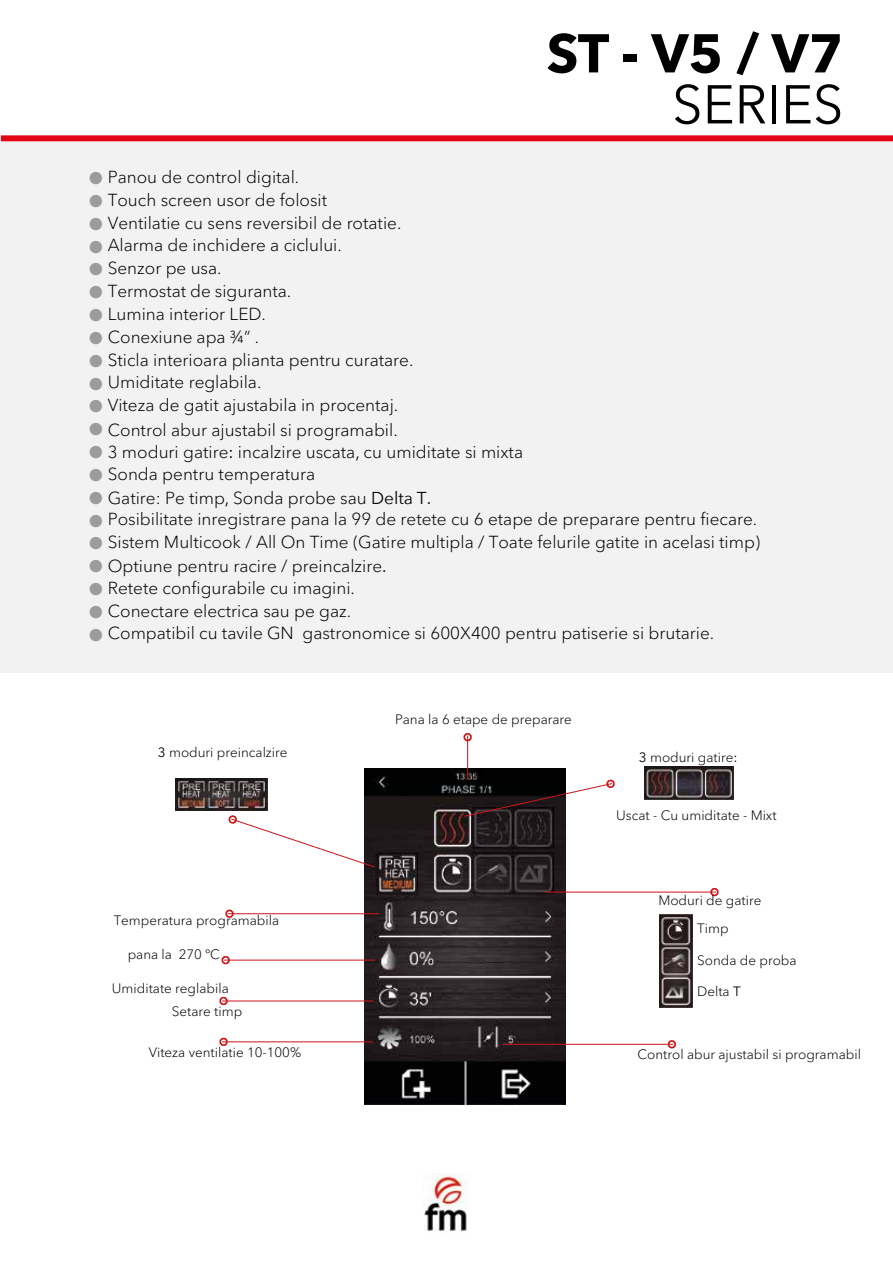
<style>
.page{position:relative;width:893px;height:1263px;background:#fff}
.page>*{position:absolute;margin:0;border:0;box-sizing:border-box;transform-origin:0 0}
.t1{font:700 54px "Avenir Next";color:#000}
.t2{font:54px "Avenir Next";color:#000}
.t3{font:300 17.25px "Avenir Next Cyr";color:#000}
.t4{font:300 13.5px/27.6px "Avenir Next Cyr";color:#000;text-align:center}
.s1{color:#9d9c9c}
.s2{font-family:"Avenir Next";font-weight:400}
</style>
<div class="page">
<img style="left:423px;top:1173px;width:44px;height:60px">
<img style="left:364px;top:768px;width:201px;height:336px">
<div style="left:1px;top:142px;width:892px;height:531px;background:#f2f2f2"></div>
<div style="left:1px;top:135px;width:892px;height:6px;background:#e30513"></div>
<hr style="left:228px;top:913px;width:151px;height:1px;background:#cd1619">
<div style="left:225px;top:909px;width:9px;height:9px;border:7px solid #cd1619;border-radius:50%"></div>
<hr style="left:467px;top:735px;width:1px;height:45px;background:#cd1619">
<div style="left:463px;top:733px;width:9px;height:8px;border:7px solid #cd1619;border-radius:50%"></div>
<svg style="left:237px;top:818px;width:138px;height:50px"></svg>
<div style="left:228px;top:815px;width:9px;height:9px;border:7px solid #cd1619;border-radius:50%"></div>
<hr style="left:224px;top:960px;width:151px;height:1px;background:#cd1619">
<div style="left:221px;top:956px;width:9px;height:8px;border:7px solid #cd1619;border-radius:50%"></div>
<svg style="left:464px;top:783px;width:146px;height:34px"></svg>
<div style="left:606px;top:780px;width:9px;height:8px;border:7px solid #cd1619;border-radius:50%"></div>
<hr style="left:503px;top:1044px;width:170px;height:1px;background:#cd1619">
<div style="left:668px;top:1040px;width:8px;height:8px;border:7px solid #cd1619;border-radius:50%"></div>
<hr style="left:545px;top:892px;width:171px;height:1px;background:#cd1619">
<div style="left:710px;top:888px;width:9px;height:8px;border:7px solid #cd1619;border-radius:50%"></div>
<hr style="left:222px;top:1000px;width:151px;height:1px;background:#cd1619">
<div style="left:219px;top:997px;width:9px;height:8px;border:7px solid #cd1619;border-radius:50%"></div>
<hr style="left:222px;top:1041px;width:151px;height:1px;background:#cd1619">
<div style="left:219px;top:1038px;width:9px;height:8px;border:7px solid #cd1619;border-radius:50%"></div>
<img style="left:176px;top:778px;width:91px;height:32px">
<img style="left:644px;top:766px;width:90px;height:33px">
<img style="left:660px;top:914px;width:32px;height:93px">
<h1 class="t1" style="left:547px;top:7px;width:298px">ST - V5 / V7</h1>
<h1 class="t2" style="left:672px;top:59px;width:173px">SERIES</h1>
<p class="t3" style="left:89px;top:167px;width:211px"><span class="s1">●</span> Panou de control digital.</p>
<p class="t3" style="left:89px;top:189px;width:239px"><span class="s1">●</span> Touch screen usor de folosit</p>
<p class="t3" style="left:89px;top:212px;width:314px"><span class="s1">●</span> Ventilatie cu sens reversibil de rotatie.</p>
<p class="t3" style="left:89px;top:235px;width:254px"><span class="s1">●</span> Alarma de inchidere a ciclului.</p>
<p class="t3" style="left:89px;top:258px;width:134px"><span class="s1">●</span> Senzor pe usa.</p>
<p class="t3" style="left:89px;top:281px;width:204px"><span class="s1">●</span> Termostat de siguranta.</p>
<p class="t3" style="left:89px;top:304px;width:178px"><span class="s1">●</span> Lumina interior LED.</p>
<p class="t3" style="left:89px;top:326px;width:171px"><span class="s1">●</span> Conexiune apa ¾” .</p>
<p class="t3" style="left:89px;top:349px;width:326px"><span class="s1">●</span> Sticla interioara plianta pentru curatare.</p>
<p class="t3" style="left:89px;top:372px;width:174px"><span class="s1">●</span> Umiditate reglabila.</p>
<p class="t3" style="left:89px;top:395px;width:310px"><span class="s1">●</span> Viteza de gatit ajustabila in procentaj.</p>
<p class="t3" style="left:89px;top:419px;width:310px"><span class="s1">●</span> Control abur ajustabil si programabil.</p>
<p class="t3" style="left:89px;top:442px;width:435px"><span class="s1">●</span> 3 moduri gatire<span class="s2">:</span> incalzire uscata<span class="s2">,</span> cu umiditate si mixta</p>
<p class="t3" style="left:89px;top:463px;width:227px"><span class="s1">●</span> Sonda pentru temperatura</p>
<p class="t3" style="left:89px;top:487px;width:343px"><span class="s1">●</span> Gatire: Pe timp<span class="s2">,</span> Sonda probe sau <span class="s2">Delta T.</span></p>
<p class="t3" style="left:89px;top:509px;width:669px"><span class="s1">●</span> Posibilitate inregistrare pana la 99 de retete cu 6 etape de preparare pentru fiecare.</p>
<p class="t3" style="left:89px;top:532px;width:672px"><span class="s1">●</span> Sistem Multicook / All On Time (Gatire multipla / Toate felurile gatite in acelasi timp)</p>
<p class="t3" style="left:89px;top:556px;width:299px"><span class="s1">●</span> Optiune pentru racire / preincalzire<span class="s2">.</span></p>
<p class="t3" style="left:89px;top:577px;width:267px"><span class="s1">●</span> Retete configurabile cu imagini.</p>
<p class="t3" style="left:89px;top:600px;width:263px"><span class="s1">●</span> Conectare electrica sau pe gaz.</p>
<p class="t3" style="left:89px;top:623px;width:626px"><span class="s1">●</span> Compatibil cu tavile GN gastronomice si 600X400 pentru patiserie si brutarie.</p>
<p class="t4" style="left:395px;top:706px;width:178px">Pana la 6 etape de preparare</p>
<p class="t4" style="left:158px;top:739px;width:131px"><span class="s2">3</span> moduri preincalzire</p>
<p class="t4" style="left:639px;top:743px;width:100px"><span class="s2">3</span> moduri gatire<span class="s2">:</span></p>
<p class="t4" style="left:114px;top:906px;width:167px">Temperatura programabila</p>
<p class="t4" style="left:128px;top:941px;width:94px">pana la 270 ºC</p>
<p class="t4" style="left:112px;top:975px;width:118px">Umiditate reglabila</p>
<p class="t4" style="left:172px;top:997px;width:72px">Setare timp</p>
<p class="t4" style="left:149px;top:1038px;width:154px">Viteza ventilatie 10-100%</p>
<p class="t4" style="left:616px;top:802px;width:162px">Uscat - Cu umiditate - Mixt</p>
<p class="t4" style="left:658px;top:886px;width:105px">Moduri de gatire<br>Timp</p>
<p class="t4" style="left:697px;top:946px;width:101px">Sonda de proba</p>
<p class="t4" style="left:697px;top:977px;width:45px">Delta <span class="s2">T</span></p>
<p class="t4" style="left:637px;top:1040px;width:225px">Control abur ajustabil si programabil</p>
</div>
